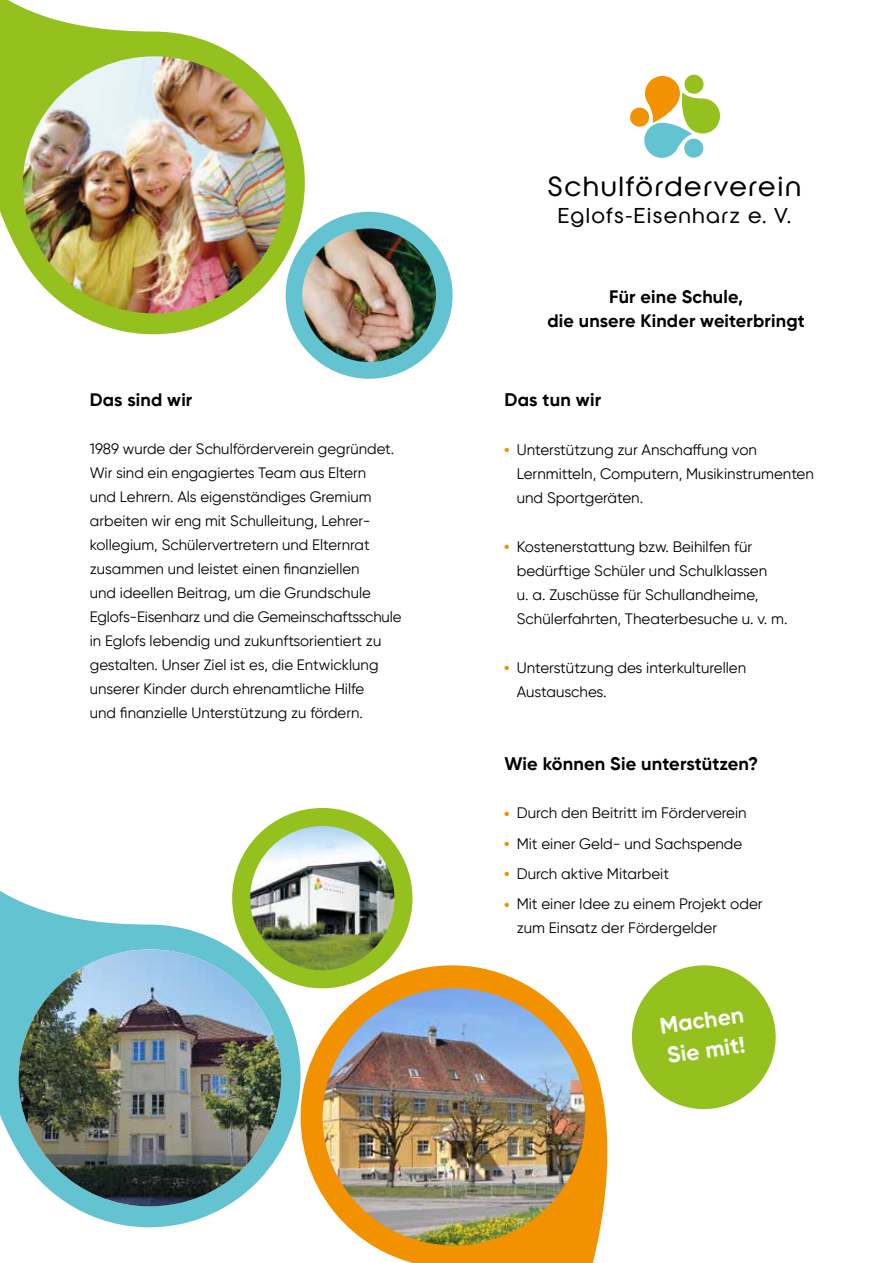
<style>
.page{position:relative;width:893px;height:1263px;background:#fff}
.page>*{position:absolute;margin:0;border:0;box-sizing:border-box;transform-origin:0 0}
.t1{font:26.85px "Prelia";letter-spacing:.06em;color:#000}
.t2{font:700 22.5px/30px "Gilroy";color:#fff}
.t3{font:20.85px "Prelia";letter-spacing:.06em;color:#000}
.t4{font:700 18.15px "Gilroy";letter-spacing:.01em;color:#000}
.t5{font:700 18px/24px "Gilroy";letter-spacing:.01em;color:#000;text-align:center}
.t6{font:15.15px/24.3px "Gilroy";color:#000}
.t7{font:15px/24px "Gilroy";color:#000}
</style>
<div class="page">
<div style="left:684px;top:75px;width:20px;height:19px;background:#95c11f;border-radius:50%"></div>
<svg style="left:630px;top:76px;width:90px;height:82px"></svg>
<svg style="left:0;top:0;width:305px;height:334px"></svg>
<img style="left:23px;top:56px;width:262px;height:257px">
<div style="left:286px;top:212px;width:167px;height:167px;background:#63c3d1;border-radius:50%"></div>
<img style="left:302px;top:228px;width:134px;height:134px;border-radius:67px">
<svg style="left:0;top:872px;width:283px;height:355px"></svg>
<img style="left:19px;top:949px;width:262px;height:257px">
<svg style="left:283px;top:965px;width:325px;height:298px"></svg>
<img style="left:323px;top:988px;width:262px;height:257px">
<div style="left:232px;top:808px;width:180px;height:180px;background:#95c11f;border-radius:50%"></div>
<svg style="left:240px;top:846px;width:165px;height:124px"></svg>
<img style="left:249px;top:826px;width:147px;height:144px">
<svg style="left:631px;top:965px;width:145px;height:145px"></svg>
<p class="t5" style="left:90px;top:388px;width:104px">Das sind wir</p>
<p class="t7" style="left:90px;top:437px;width:313px">1989 wurde der Schulförderverein gegründet.<br>Wir sind ein engagiertes Team aus Eltern<br>und Lehrern. Als eigenständiges Gremium arbeiten wir eng mit Schulleitung, Lehrer&shy;kollegium, Schülervertretern und Elternrat zusammen und leistet einen finanziellen<br>und ideellen Beitrag, um die Grundschule Eglofs-Eisenharz und die Gemeinschaftsschule in Eglofs lebendig und zukunftsorientiert zu gestalten. Unser Ziel ist es, die Entwicklung unserer Kinder durch ehrenamtliche Hilfe<br>und finanzielle Unterstützung zu fördern.</p>
<h1 class="t1" style="left:547px;top:170px;width:255px">Schulförderverein</h1>
<h3 class="t3" style="left:558px;top:203px;width:235px">Eglofs-Eisenharz e. V.</h3>
<p class="t5" style="left:547px;top:285px;width:259px">Für eine Schule,<br>die unsere Kinder weiterbringt</p>
<p class="t4" style="left:505px;top:388px;width:98px">Das tun wir</p>
<p class="t6" style="left:517px;top:437px;width:299px;text-indent:-12px"><sup>●</sup> Unterstützung zur Anschaffung von<br>Lernmitteln, Computern, Musikinstrumenten und Sportgeräten.</p>
<p class="t6" style="left:517px;top:534px;width:272px;text-indent:-12px"><sup>●</sup> Kostenerstattung bzw. Beihilfen für bedürftige Schüler und Schulklassen<br>u. a. Zuschüsse für Schullandheime, Schülerfahrten, Theaterbesuche u. v. m.</p>
<p class="t6" style="left:517px;top:655px;width:231px;text-indent:-12px"><sup>●</sup> Unterstützung des interkulturellen<br>Austausches.</p>
<p class="t4" style="left:505px;top:752px;width:255px">Wie können Sie unterstützen?</p>
<p class="t6" style="left:505px;top:801px;width:244px"><sup>●</sup> Durch den Beitritt im Förderverein</p>
<p class="t6" style="left:505px;top:831px;width:239px"><sup>●</sup> Mit einer Geld- und Sachspende</p>
<p class="t6" style="left:505px;top:861px;width:166px"><sup>●</sup> Durch aktive Mitarbeit</p>
<p class="t6" style="left:517px;top:891px;width:247px;text-indent:-12px"><sup>●</sup> Mit einer Idee zu einem Projekt oder zum Einsatz der Fördergelder</p>
<h2 class="t2" style="left:658px;top:1011px;width:86px;rotate:-8deg">Machen<br>Sie mit!</h2>
</div>
